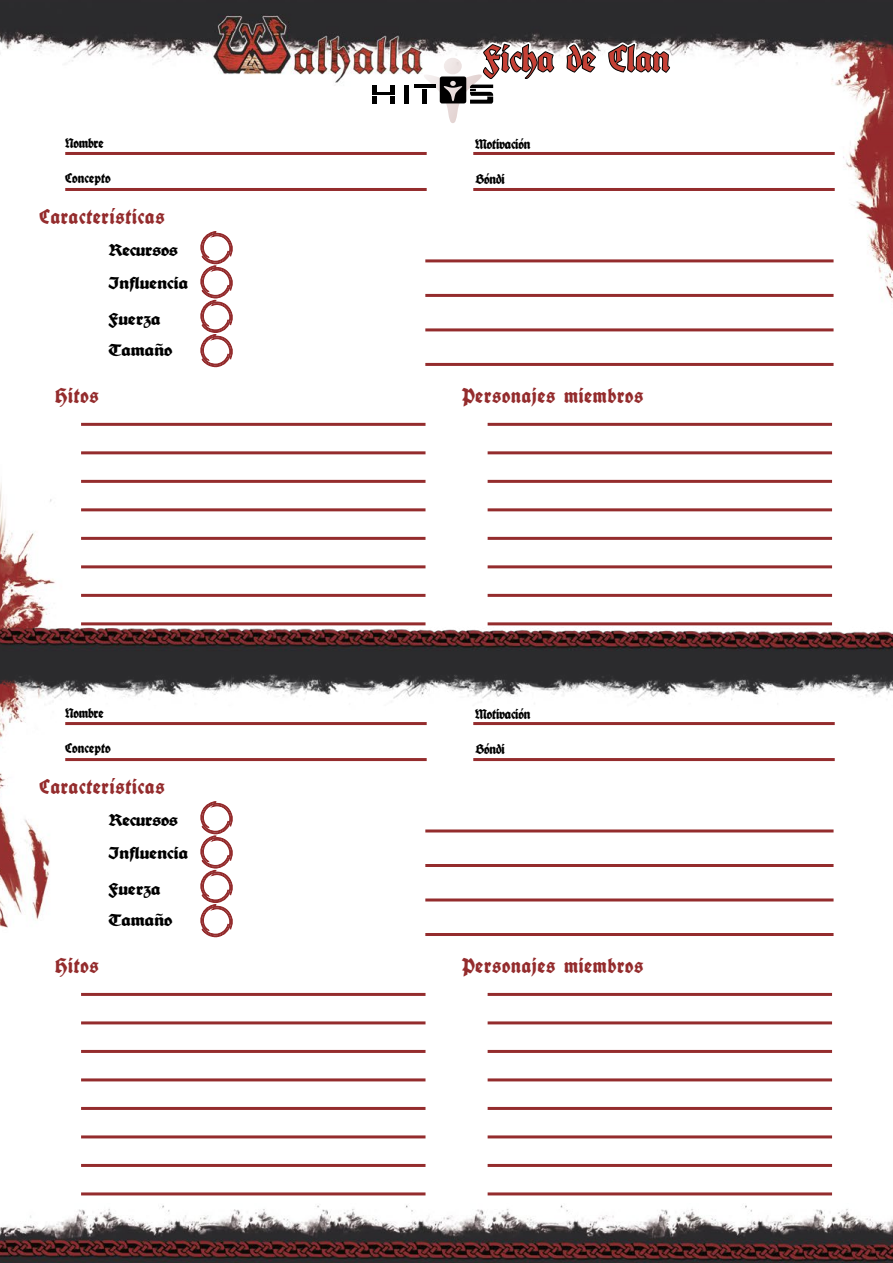
<style>
.page{position:relative;width:893px;height:1263px;background:#fff}
.page>*{position:absolute;margin:0;border:0;box-sizing:border-box;transform-origin:0 0}
.t1{font:40.5px "Fettedeutsche Schrift";letter-spacing:-.005em;color:#c64035}
.t2{font:22.5px "Fettedeutsche Schrift";letter-spacing:.03em;color:#942c2d}
.t3{font:18px/33px "Fettedeutsche Schrift";color:#000;scale:1.25 1}
.t4{font:15px "Fettedeutsche Schrift";letter-spacing:-.02em;color:#000}
.t5{font:15px "Fettedeutsche Schrift";color:#000}
</style>
<div class="page">
<img style="left:0;top:0;width:872px;height:99px">
<img style="left:872px;top:0;width:21px;height:99px">
<img style="left:0;top:99px;width:893px;height:1164px">
<hr style="left:65px;top:152px;width:362px;height:3px;background:#942c2d">
<hr style="left:65px;top:188px;width:362px;height:3px;background:#942c2d">
<hr style="left:473px;top:152px;width:362px;height:3px;background:#942c2d">
<hr style="left:473px;top:188px;width:362px;height:3px;background:#942c2d">
<hr style="left:425px;top:259px;width:408px;height:3px;background:#942c2d">
<hr style="left:425px;top:294px;width:408px;height:3px;background:#942c2d">
<hr style="left:425px;top:328px;width:408px;height:3px;background:#942c2d">
<hr style="left:425px;top:363px;width:408px;height:3px;background:#942c2d">
<hr style="left:81px;top:423px;width:344px;height:3px;background:#942c2d">
<hr style="left:81px;top:451px;width:344px;height:3px;background:#942c2d">
<hr style="left:81px;top:480px;width:344px;height:3px;background:#942c2d">
<hr style="left:81px;top:508px;width:344px;height:3px;background:#942c2d">
<hr style="left:81px;top:537px;width:344px;height:3px;background:#942c2d">
<hr style="left:81px;top:565px;width:344px;height:3px;background:#942c2d">
<hr style="left:81px;top:594px;width:344px;height:3px;background:#942c2d">
<hr style="left:81px;top:622px;width:344px;height:3px;background:#942c2d">
<hr style="left:488px;top:423px;width:344px;height:3px;background:#942c2d">
<hr style="left:488px;top:451px;width:344px;height:3px;background:#942c2d">
<hr style="left:488px;top:480px;width:344px;height:3px;background:#942c2d">
<hr style="left:488px;top:508px;width:344px;height:3px;background:#942c2d">
<hr style="left:488px;top:537px;width:344px;height:3px;background:#942c2d">
<hr style="left:488px;top:565px;width:344px;height:3px;background:#942c2d">
<hr style="left:488px;top:594px;width:344px;height:3px;background:#942c2d">
<hr style="left:488px;top:622px;width:344px;height:3px;background:#942c2d">
<div style="left:404px;top:85px;width:5px;height:19px;background:#000"></div>
<svg style="left:390px;top:85px;width:5px;height:6px"></svg>
<div style="left:390px;top:96px;width:5px;height:8px;background:#000"></div>
<hr style="left:372px;top:92px;width:23px;height:3px;background:#000">
<svg style="left:372px;top:85px;width:4px;height:19px"></svg>
<hr style="left:414px;top:85px;width:22px;height:3px;background:#000">
<svg style="left:200px;top:230px;width:34px;height:139px"></svg>
<hr style="left:65px;top:722px;width:362px;height:3px;background:#942c2d">
<hr style="left:65px;top:758px;width:362px;height:3px;background:#942c2d">
<hr style="left:473px;top:722px;width:362px;height:3px;background:#942c2d">
<hr style="left:473px;top:758px;width:362px;height:3px;background:#942c2d">
<hr style="left:425px;top:829px;width:408px;height:3px;background:#942c2d">
<hr style="left:425px;top:864px;width:408px;height:3px;background:#942c2d">
<hr style="left:425px;top:898px;width:408px;height:3px;background:#942c2d">
<hr style="left:425px;top:933px;width:408px;height:3px;background:#942c2d">
<hr style="left:81px;top:993px;width:344px;height:3px;background:#942c2d">
<hr style="left:81px;top:1021px;width:344px;height:3px;background:#942c2d">
<hr style="left:81px;top:1050px;width:344px;height:3px;background:#942c2d">
<hr style="left:81px;top:1078px;width:344px;height:3px;background:#942c2d">
<hr style="left:81px;top:1107px;width:344px;height:3px;background:#942c2d">
<hr style="left:81px;top:1135px;width:344px;height:3px;background:#942c2d">
<hr style="left:81px;top:1164px;width:344px;height:3px;background:#942c2d">
<hr style="left:81px;top:1192px;width:344px;height:3px;background:#942c2d">
<hr style="left:488px;top:993px;width:344px;height:3px;background:#942c2d">
<hr style="left:488px;top:1021px;width:344px;height:3px;background:#942c2d">
<hr style="left:488px;top:1050px;width:344px;height:3px;background:#942c2d">
<hr style="left:488px;top:1078px;width:344px;height:3px;background:#942c2d">
<hr style="left:488px;top:1107px;width:344px;height:3px;background:#942c2d">
<hr style="left:488px;top:1135px;width:344px;height:3px;background:#942c2d">
<hr style="left:488px;top:1164px;width:344px;height:3px;background:#942c2d">
<hr style="left:488px;top:1192px;width:344px;height:3px;background:#942c2d">
<svg style="left:200px;top:800px;width:34px;height:139px"></svg>
<svg style="left:422px;top:39px;width:253px;height:217px"></svg>
<p class="t4" style="left:65px;top:134px;width:40px">Nombre</p>
<p class="t5" style="left:65px;top:170px;width:47px">Concepto</p>
<p class="t2" style="left:40px;top:204px;width:127px">Características</p>
<p class="t3" style="left:109px;top:233px;width:65px">Recursos<br>Influencia</p>
<p class="t3" style="left:109px;top:303px;width:53px;line-height:31.3px">Fuerza<br>Tamaño</p>
<p class="t1" style="left:483px;top:36px;width:188px">Ficha de Clan</p>
<p class="t4" style="left:475px;top:136px;width:57px">Motivación</p>
<p class="t4" style="left:475px;top:171px;width:31px">Bóndi</p>
<p class="t2" style="left:55px;top:384px;width:45px">Hitos</p>
<p class="t2" style="left:462px;top:384px;width:183px">Personajes miembros</p>
<p class="t4" style="left:65px;top:704px;width:40px">Nombre</p>
<p class="t5" style="left:65px;top:740px;width:47px">Concepto</p>
<p class="t2" style="left:40px;top:774px;width:127px">Características</p>
<p class="t3" style="left:109px;top:803px;width:65px">Recursos<br>Influencia</p>
<p class="t3" style="left:109px;top:873px;width:53px;line-height:31.3px">Fuerza<br>Tamaño</p>
<p class="t4" style="left:475px;top:706px;width:57px">Motivación</p>
<p class="t4" style="left:475px;top:741px;width:31px">Bóndi</p>
<p class="t2" style="left:55px;top:954px;width:45px">Hitos</p>
<p class="t2" style="left:462px;top:954px;width:183px">Personajes miembros</p>
</div>
